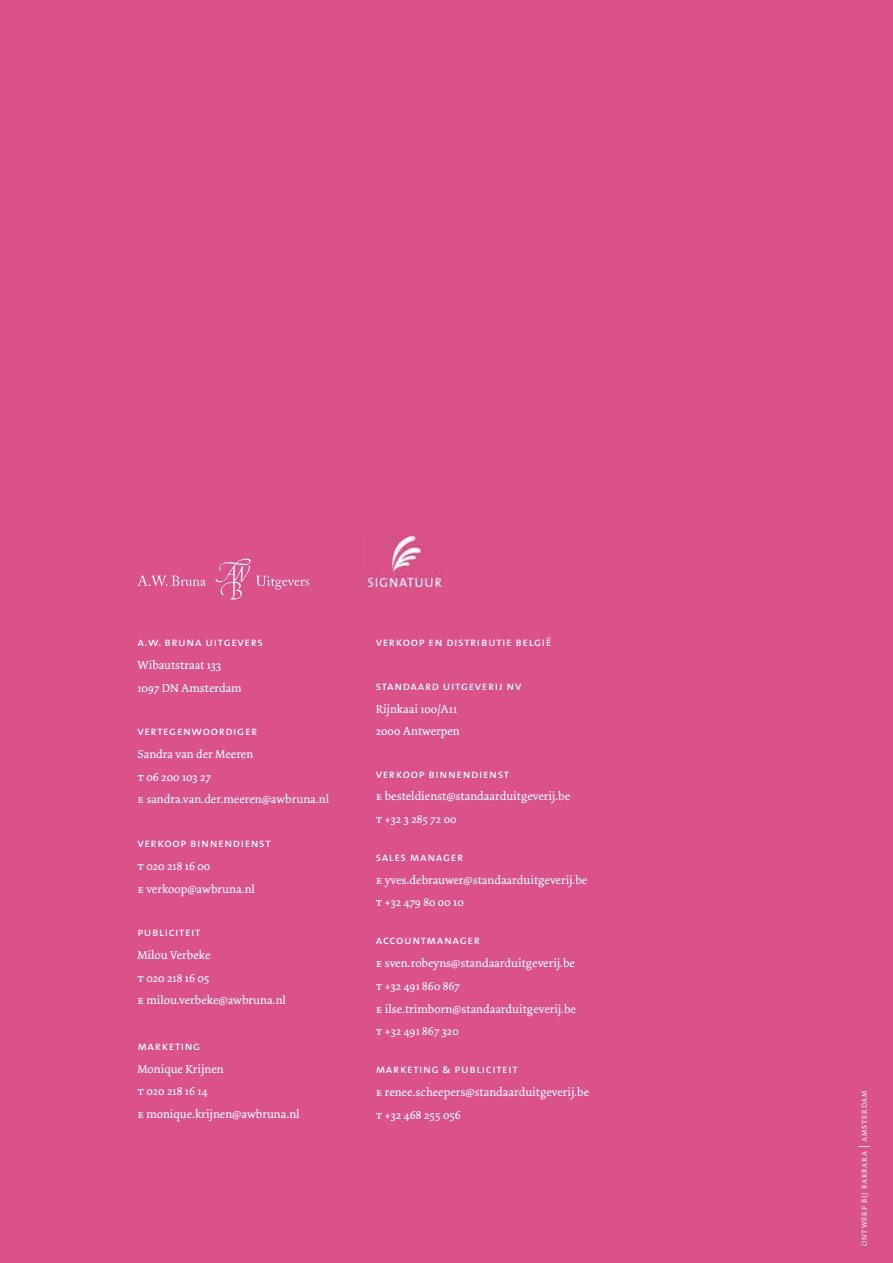
<style>
.page{position:relative;width:893px;height:1263px;background:#db518a}
.page>*{position:absolute;margin:0;border:0;box-sizing:border-box;transform-origin:0 0}
.t1{font:12.15px/22.6px "Dolly";color:#fff}
.t2{font:12.15px "The Sans Regular Caps";letter-spacing:.05em;color:#fff}
.t3{font:7.35px "Dolly";letter-spacing:.115em;color:#fff}
.s1{font-family:"Dolly Pro Regular Small Caps"}
.s2{font-size:10.65px}
</style>
<div class="page">
<svg style="left:137px;top:575px;width:69px;height:11px"></svg>
<svg style="left:216px;top:558px;width:93px;height:42px"></svg>
<img style="left:367px;top:536px;width:75px;height:50px">
<p class="t2" style="left:137px;top:635px;width:127px">a.w. bruna uitgevers</p>
<p class="t1" style="left:137px;top:654px;width:106px">Wibautstraat 133<br>1097 DN Amsterdam</p>
<p class="t2" style="left:137px;top:724px;width:121px">vertegenwoordiger</p>
<p class="t1" style="left:137px;top:743px;width:193px">Sandra van der Meeren<br><span class="s1">t</span> 06 200 103 27<br><span class="s1">e</span> sandra.van.der.meeren@awbruna.nl</p>
<p class="t2" style="left:137px;top:836px;width:135px">verkoop binnendienst</p>
<p class="t1" style="left:137px;top:855px;width:119px"><span class="s1">t</span> 020 218 16 00<br><span class="s1">e</span> verkoop@awbruna.nl</p>
<p class="t2" style="left:137px;top:925px;width:65px">publiciteit</p>
<p class="t1" style="left:137px;top:944px;width:150px">Milou Verbeke<br><span class="s1">t</span> 020 218 16 05<br><span class="s1">e</span> milou.verbeke@awbruna.nl</p>
<p class="t2" style="left:137px;top:1039px;width:65px">marketing</p>
<p class="t1" style="left:137px;top:1057px;width:164px">Monique Krijnen<br><span class="s1">t</span> 020 218 16 14<br><span class="s1">e</span> monique.krijnen@awbruna.nl</p>
<p class="t2" style="left:376px;top:635px;width:177px">verkoop en distributie belgië</p>
<p class="t2" style="left:376px;top:679px;width:147px">standaard uitgeverij nv</p>
<p class="t1" style="left:376px;top:697px;width:86px">Rijnkaai 100/A11<br>2000 Antwerpen</p>
<p class="t2" style="left:376px;top:767px;width:135px">verkoop binnendienst</p>
<p class="t1" style="left:376px;top:785px;width:196px"><span class="s1">e</span> besteldienst@standaarduitgeverij.be <span class="s1">t</span> +32 3 285 72 00</p>
<p class="t2" style="left:376px;top:850px;width:89px">sales manager</p>
<p class="t1" style="left:376px;top:868px;width:213px"><span class="s1">e</span> yves.debrauwer@standaarduitgeverij.be <span class="s1">t</span> +32 479 80 00 10</p>
<p class="t2" style="left:376px;top:933px;width:106px">accountmanager</p>
<p class="t1" style="left:376px;top:952px;width:202px"><span class="s1">e</span> sven.robeyns@standaarduitgeverij.be <span class="s1">t</span> +32 491 860 867<br><span class="s1">e</span> ilse.trimborn@standaarduitgeverij.be <span class="s1">t</span> +32 491 867 320</p>
<p class="t2" style="left:376px;top:1062px;width:143px">marketing &amp; publiciteit</p>
<p class="t1" style="left:376px;top:1081px;width:215px"><span class="s1">e</span> renee.scheepers@standaarduitgeverij.be <span class="s1">t</span> +32 468 255 056</p>
<p class="t3" style="left:860px;top:1246px;width:157px;rotate:-90deg">ONTWERP BIJ BARBARA <span class="s2">|</span> AMSTERDAM</p>
</div>
